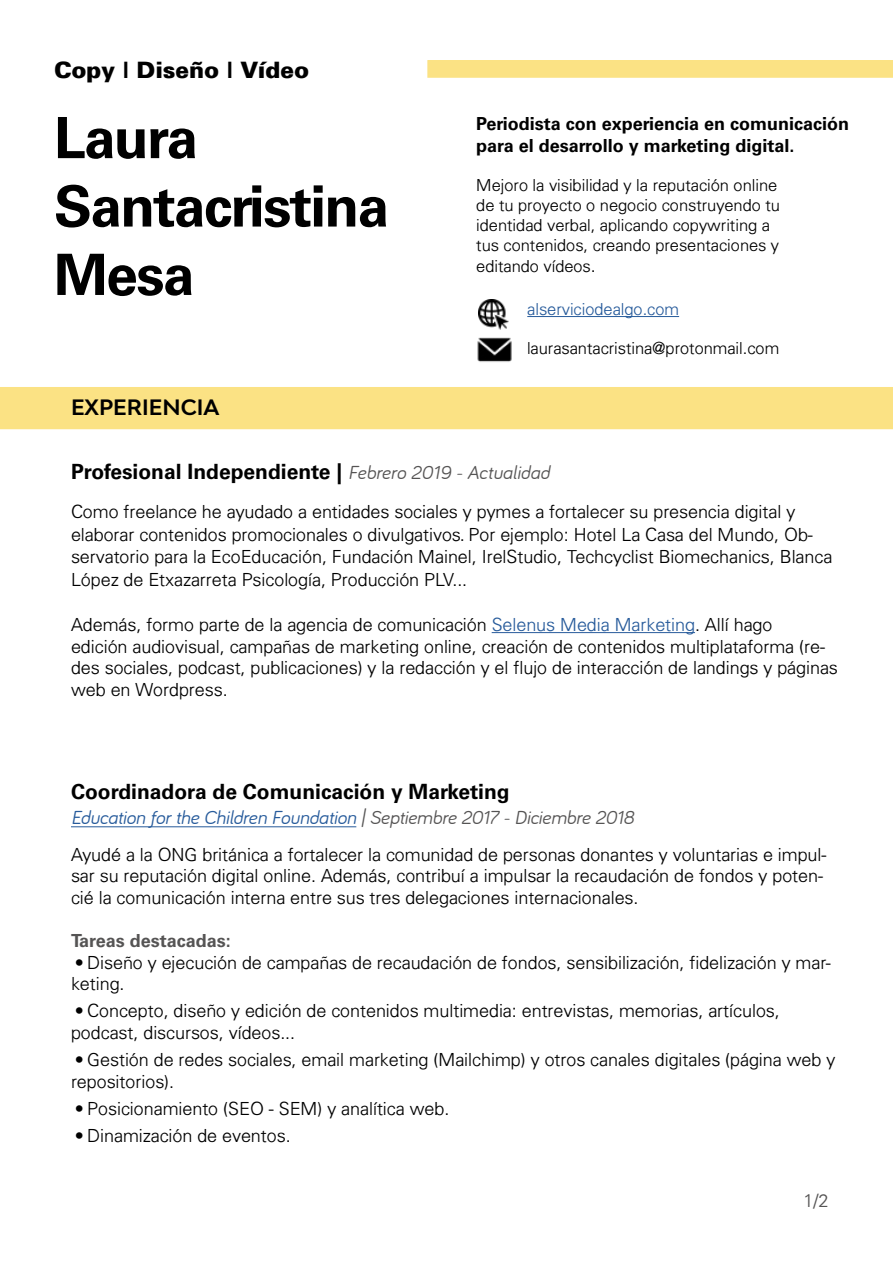
<style>
.page{position:relative;width:893px;height:1263px;background:#fff}
.page>*{position:absolute;margin:0;border:0;box-sizing:border-box;transform-origin:0 0}
.t1{font:700 57px/68.4px "Univers LT Std";letter-spacing:-.03em;color:#000}
.t2{font:900 22.5px "Univers";color:#000}
.t3{font:700 21px "Univers LT Std";color:#000}
.t4{font:700 21px "Bw Modelica";color:#000}
.t5{font:italic 19.5px "Bariol";letter-spacing:-.01em;color:#275b9b}
.t6{font:300 18px/21.6px "Univers";color:#000}
.t7{font:700 18px/21.6px "Univers LT Std";color:#000}
.t8{font:700 18px "Univers LT Std";color:#555454}
.t9{font:300 18px "Univers";color:#555454}
.t10{font:300 16.5px/19.8px "Univers";color:#000}
.t11{font:300 16.5px "Univers";color:#275b9b}
.s1{font-size:18px}
.s2{font-family:"Bariol";font-weight:400;font-style:italic;font-size:19.5px;color:#555454}
.s3{font-family:"Bariol";font-weight:400;font-size:19.5px}
.s4{color:#275b9b}
.s5{color:#555454}
.s6{font-family:"Univers LT Std";font-weight:400}
</style>
<div class="page">
<div style="left:1px;top:388px;width:891px;height:40px;background:#fbe284"></div>
<div style="left:0;top:387px;width:893px;height:42px;border:2px solid #fbe284"></div>
<div style="left:428px;top:61px;width:464px;height:16px;background:#fbe284"></div>
<div style="left:427px;top:60px;width:466px;height:18px;border:2px solid #fbe284"></div>
<hr style="left:527px;top:316px;width:152px;height:1px;background:#275b9b">
<img style="left:478px;top:300px;width:31px;height:29px">
<hr style="left:492px;top:632px;width:203px;height:1px;background:#275b9b">
<hr style="left:71px;top:826px;width:285px;height:1px;background:#275b9b">
<img style="left:477px;top:337px;width:35px;height:25px">
<p class="t2" style="left:54px;top:55px;width:257px">Copy | Diseño | Vídeo</p>
<h1 class="t1" style="left:54px;top:104px;width:337px">Laura<br>Santacristina<br>Mesa</h1>
<p class="t4" style="left:71px;top:394px;width:150px">EXPERIENCIA</p>
<p class="t7" style="left:476px;top:113px;width:374px">Periodista con experiencia en comunicación para el desarrollo y marketing digital.</p>
<p class="t10" style="left:476px;top:175px;width:305px">Mejoro la visibilidad y la reputación online de tu proyecto o negocio construyendo tu identidad verbal, aplicando copywriting a tus contenidos, creando presentaciones y</p>
<p class="t10" style="left:476px;top:256px;width:121px">editando vídeos<span class="s1">.</span></p>
<p class="t11" style="left:527px;top:299px;width:153px">alserviciodealgo.com</p>
<p class="t10" style="left:527px;top:338px;width:254px">laurasantacristina@protonmail.com</p>
<p class="t3" style="left:71px;top:459px;width:480px">Profesional Independiente | <span class="s2">Febrero 2019 - Actualidad</span></p>
<p class="t6" style="left:71px;top:499px;width:743px;line-height:23.4px">Como freelance he ayudado a entidades sociales y pymes a fortalecer su presencia digital y elaborar contenidos promocionales o divulgativos<span class="s3">.</span> Por ejemplo: Hotel La Casa del Mundo, Ob-</p>
<p class="t6" style="left:71px;top:544px;width:763px;line-height:23.4px">servatorio para la EcoEducación, Fundación Mainel, IrelStudio, Techcyclist Biomechanics, Blanca<br>López de Etxazarreta Psicología, Producción PLV...</p>
<p class="t6" style="left:71px;top:613px;width:768px">Además, formo parte de la agencia de comunicación <span class="s4">Selenus Media Marketing</span>. Allí hago<br>edición audiovisual, campañas de marketing online, creación de contenidos multiplataforma (re&shy;des sociales, podcast, publicaciones) y la redacción y el flujo de interacción de landings y páginas web en Wordpress.</p>
<p class="t3" style="left:71px;top:779px;width:440px">Coordinadora de Comunicación y Marketing</p>
<p class="t5" style="left:71px;top:807px;width:564px">Education for the Children Foundation <span class="s5">| Septiembre 2017 - Diciembre 2018</span></p>
<p class="t6" style="left:71px;top:843px;width:757px">Ayudé a la ONG británica a fortalecer la comunidad de personas donantes y voluntarias e impul&shy;sar su reputación digital online. Además, contribuí a impulsar la recaudación de fondos y poten&shy;cié la comunicación interna entre sus tres delegaciones internacionales.</p>
<p class="t8" style="left:71px;top:930px;width:161px">Tareas destacadas:</p>
<p class="t6" style="left:71px;top:951px;width:761px"><span class="s6">•</span> Diseño y ejecución de campañas de recaudación de fondos, sensibilización, fidelización y mar&shy;keting.</p>
<p class="t6" style="left:71px;top:1000px;width:710px"><span class="s6">•</span> Concepto, diseño y edición de contenidos multimedia: entrevistas, memorias, artículos, podcast, discursos, vídeos...</p>
<p class="t6" style="left:71px;top:1048px;width:766px"><span class="s6">•</span> Gestión de redes sociales, email marketing (Mailchimp) y otros canales digitales (página web y repositorios).</p>
<p class="t6" style="left:76px;top:1097px;width:375px"><span class="s6">•</span> Posicionamiento (SEO - SEM) y analítica web.</p>
<p class="t6" style="left:76px;top:1124px;width:216px"><span class="s6">•</span> Dinamización de eventos.</p>
<p class="t9" style="left:803px;top:1189px;width:26px">1/2</p>
</div>
